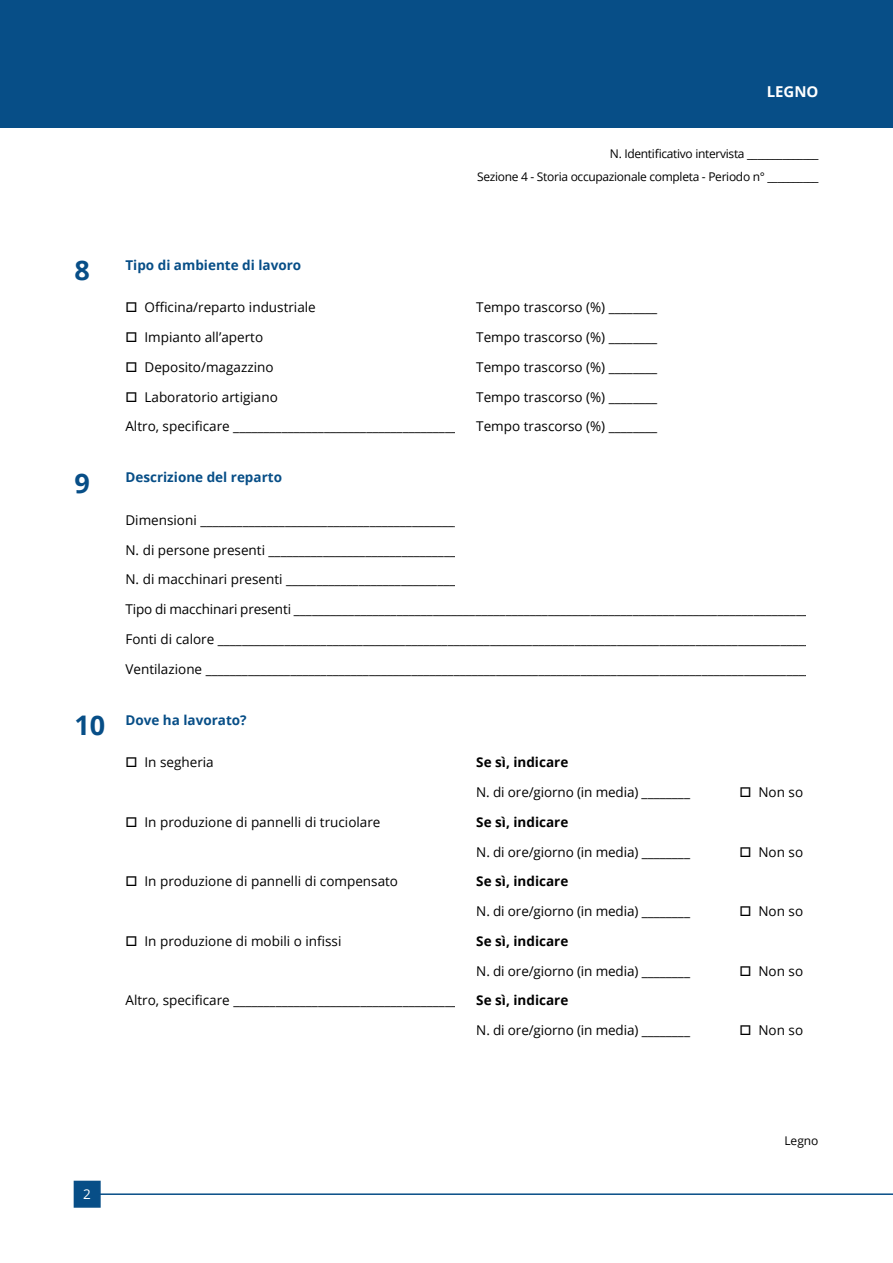
<style>
.page{position:relative;width:893px;height:1263px;background:#fff}
.page>*{position:absolute;margin:0;border:0;box-sizing:border-box;transform-origin:0 0}
.t1{font:700 27px "Open Sans";color:#074e87}
.t2{font:700 15px "Open Sans";color:#fff}
.t3{font:13.5px "Open Sans";color:#000}
.t4{font:700 13.5px "Open Sans";color:#074e87}
.t5{font:700 13.5px "Open Sans";color:#000}
.t6{font:13.5px "Open Sans";color:#fff}
.t7{font:12px/22.5px "Open Sans";letter-spacing:-.025em;color:#000;text-align:right}
.s1{font-size:27px}
.s2{font-weight:700}
</style>
<div class="page">
<div style="left:0;top:0;width:893px;height:127px;background:#074e87"></div>
<hr style="left:91px;top:1193px;width:802px;height:2px;background:#074e87">
<div style="left:74px;top:1181px;width:27px;height:27px;background:#074e87;border:2px solid #074e87"></div>
<p class="t2" style="left:767px;top:80px;width:53px">LEGNO</p>
<p class="t7" style="left:477px;top:142px;width:343px">N. Identificativo intervista ______________<br>Sezione 4 - Storia occupazionale completa - Periodo n° __________</p>
<h1 class="t1" style="left:74px;top:251px;width:17px">8</h1>
<p class="t4" style="left:125px;top:255px;width:177px">Tipo di ambiente di lavoro</p>
<p class="t3" style="left:125px;top:298px;width:192px">□ Officina/reparto industriale</p>
<p class="t3" style="left:476px;top:298px;width:182px">Tempo trascorso (%) ________</p>
<p class="t3" style="left:125px;top:328px;width:139px">□ Impianto all’aperto</p>
<p class="t3" style="left:476px;top:328px;width:182px">Tempo trascorso (%) ________</p>
<p class="t3" style="left:125px;top:358px;width:150px">□ Deposito/magazzino</p>
<p class="t3" style="left:476px;top:358px;width:182px">Tempo trascorso (%) ________</p>
<p class="t3" style="left:125px;top:387px;width:154px">□ Laboratorio artigiano</p>
<p class="t3" style="left:476px;top:387px;width:182px">Tempo trascorso (%) ________</p>
<p class="t3" style="left:125px;top:417px;width:533px">Altro, specificare ______________________________________ Tempo trascorso (%) ________</p>
<h1 class="t1" style="left:74px;top:464px;width:17px">9</h1>
<p class="t4" style="left:125px;top:468px;width:158px">Descrizione del reparto</p>
<p class="t3" style="left:125px;top:511px;width:336px">Dimensioni ___________________________________________</p>
<p class="t3" style="left:125px;top:540px;width:338px">N. di persone presenti ________________________________</p>
<p class="t3" style="left:125px;top:570px;width:338px">N. di macchinari presenti _____________________________</p>
<p class="t3" style="left:125px;top:600px;width:690px">Tipo di macchinari presenti ______________________________________________________________________________________</p>
<p class="t3" style="left:125px;top:630px;width:687px">Fonti di calore __________________________________________________________________________________________________</p>
<p class="t3" style="left:125px;top:660px;width:687px">Ventilazione ____________________________________________________________________________________________________</p>
<p class="t4" style="left:74px;top:710px;width:174px"><span class="s1">10</span> Dove ha lavorato?</p>
<p class="t3" style="left:125px;top:753px;width:90px">□ In segheria</p>
<p class="t5" style="left:476px;top:753px;width:94px">Se sì, indicare</p>
<p class="t3" style="left:476px;top:783px;width:215px">N. di ore/giorno (in media) ________</p>
<p class="t3" style="left:739px;top:783px;width:65px">□ Non so</p>
<p class="t3" style="left:125px;top:813px;width:257px">□ In produzione di pannelli di truciolare</p>
<p class="t5" style="left:476px;top:812px;width:94px">Se sì, indicare</p>
<p class="t3" style="left:476px;top:842px;width:215px">N. di ore/giorno (in media) ________</p>
<p class="t3" style="left:739px;top:842px;width:65px">□ Non so</p>
<p class="t3" style="left:125px;top:872px;width:274px">□ In produzione di pannelli di compensato</p>
<p class="t5" style="left:476px;top:872px;width:94px">Se sì, indicare</p>
<p class="t3" style="left:476px;top:902px;width:215px">N. di ore/giorno (in media) ________</p>
<p class="t3" style="left:739px;top:902px;width:65px">□ Non so</p>
<p class="t3" style="left:125px;top:932px;width:217px">□ In produzione di mobili o infissi</p>
<p class="t5" style="left:476px;top:931px;width:94px">Se sì, indicare</p>
<p class="t3" style="left:476px;top:961px;width:215px">N. di ore/giorno (in media) ________</p>
<p class="t3" style="left:739px;top:961px;width:65px">□ Non so</p>
<p class="t3" style="left:125px;top:991px;width:444px">Altro, specificare ______________________________________ <span class="s2">Se sì, indicare</span></p>
<p class="t3" style="left:476px;top:1021px;width:215px">N. di ore/giorno (in media) ________</p>
<p class="t3" style="left:739px;top:1021px;width:65px">□ Non so</p>
<p class="t6" style="left:83px;top:1185px;width:9px">2</p>
<p class="t7" style="left:784px;top:1129px;width:36px">Legno</p>
</div>
